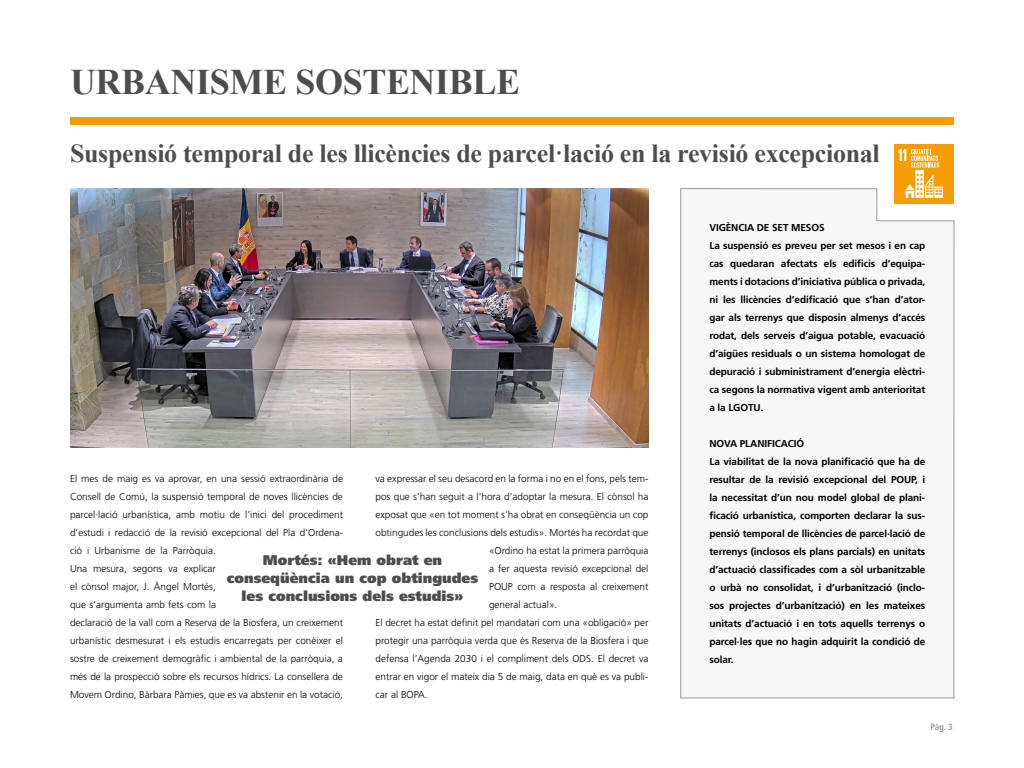
<style>
.page{position:relative;width:1024px;height:768px;background:#fff}
.page>*{position:absolute;margin:0;border:0;box-sizing:border-box;transform-origin:0 0}
.t1{font:700 36px "Times New Roman";letter-spacing:-.01em;color:#4d4d4d}
.t2{font:700 26px "Times New Roman";letter-spacing:-.01em;color:#4d4d4d}
.t3{font:900 14px/18px "Frutiger LT Std";color:#4d4d4d;text-align:center}
.t4{font:300 10px/18px "Frutiger LT Std";color:#000}
.t5{font:700 10px/18px "Frutiger LT Std";letter-spacing:-.01em;color:#000}
.t6{font:700 condensed 9px "Frutiger LT Std";color:#999}
</style>
<div class="page">
<div style="left:70px;top:117px;width:884px;height:7px;background:#f59d08"></div>
<div style="left:894px;top:144px;width:60px;height:60px;background:#f59d08"></div>
<svg style="left:898px;top:149px;width:45px;height:39px"></svg>
<img style="left:70px;top:188px;width:578px;height:260px">
<svg style="left:680px;top:188px;width:274px;height:510px"></svg>
<h1 class="t1" style="left:70px;top:57px;width:452px">URBANISME SOSTENIBLE</h1>
<h2 class="t2" style="left:70px;top:135px;width:811px">Suspensió temporal de les llicències de parcel·lació en la revisió excepcional</h2>
<p class="t4" style="left:70px;top:470px;width:275px">El mes de maig es va aprovar, en una sessió extraordinària de Consell de Comú, la suspensió temporal de noves llicències de parcel·lació urbanística, amb motiu de l’inici del procediment d’estudi i redacció de la revisió excepcional del Pla d’Ordena&shy;ció i Urbanisme de la Parròquia.<br>Una mesura, segons va explicar<br>el cònsol major, J. Àngel Mortés,<br>que s’argumenta amb fets com la<br>declaració de la vall com a Reserva de la Biosfera, un creixement urbanístic desmesurat i els estudis encarregats per conèixer el sostre de creixement demogràfic i ambiental de la parròquia, a més de la prospecció sobre els recursos hídrics. La consellera de Movem Ordino, Bàrbara Pàmies, que es va abstenir en la votació,</p>
<p class="t4" style="left:376px;top:470px;width:274px">va expressar el seu desacord en la forma i no en el fons, pels tem-</p>
<p class="t4" style="left:376px;top:488px;width:275px">pos que s’han seguit a l’hora d’adoptar la mesura. El cònsol ha</p>
<p class="t4" style="left:376px;top:506px;width:274px">exposat que «en tot moment s’ha obrat en conseqüència un cop</p>
<p class="t4" style="left:376px;top:524px;width:275px">obtingudes les conclusions dels estudis». Mortés ha recordat que</p>
<p class="t4" style="left:489px;top:542px;width:161px">«Ordino ha estat la primera parròquia</p>
<p class="t4" style="left:489px;top:560px;width:161px">a fer aquesta revisió excepcional del</p>
<p class="t4" style="left:489px;top:578px;width:161px">POUP com a resposta al creixement</p>
<p class="t4" style="left:489px;top:596px;width:70px">general actual».</p>
<p class="t4" style="left:376px;top:614px;width:275px">El decret ha estat definit pel mandatari com una «obligació» per</p>
<p class="t4" style="left:376px;top:632px;width:275px">protegir una parròquia verda que és Reserva de la Biosfera i que</p>
<p class="t4" style="left:376px;top:650px;width:274px">defensa l’Agenda 2030 i el compliment dels ODS. El decret va</p>
<p class="t4" style="left:376px;top:668px;width:274px">entrar en vigor el mateix dia 5 de maig, data en què es va publi-</p>
<p class="t4" style="left:376px;top:686px;width:54px">car al BOPA.</p>
<h3 class="t3" style="left:227px;top:551px;width:253px">Mortés: «Hem obrat en conseqüència un cop obtingudes les conclusions dels estudis»</h3>
<p class="t5" style="left:709px;top:219px;width:217px">VIGÈNCIA DE SET MESOS<br>La suspensió es preveu per set mesos i en cap cas quedaran afectats els edificis d’equipa&shy;ments i dotacions d’iniciativa pública o privada, ni les llicències d’edificació que s’han d’ator&shy;gar als terrenys que disposin almenys d’accés rodat, dels serveis d’aigua potable, evacuació d’aigües residuals o un sistema homologat de depuració i subministrament d’energia elèctri&shy;ca segons la normativa vigent amb anterioritat a la LGOTU.</p>
<p class="t5" style="left:709px;top:435px;width:217px">NOVA PLANIFICACIÓ<br>La viabilitat de la nova planificació que ha de resultar de la revisió excepcional del POUP, i la necessitat d’un nou model global de plani&shy;ficació urbanística, comporten declarar la sus&shy;pensió temporal de llicències de parcel·lació de terrenys (inclosos els plans parcials) en unitats d’actuació classificades com a sòl urbanitzable o urbà no consolidat, i d’urbanització (inclo&shy;sos projectes d’urbanització) en les mateixes unitats d’actuació i en tots aquells terrenys o parcel·les que no hagin adquirit la condició de solar.</p>
<p class="t6" style="left:931px;top:721px;width:24px">Pàg. 3</p>
</div>
